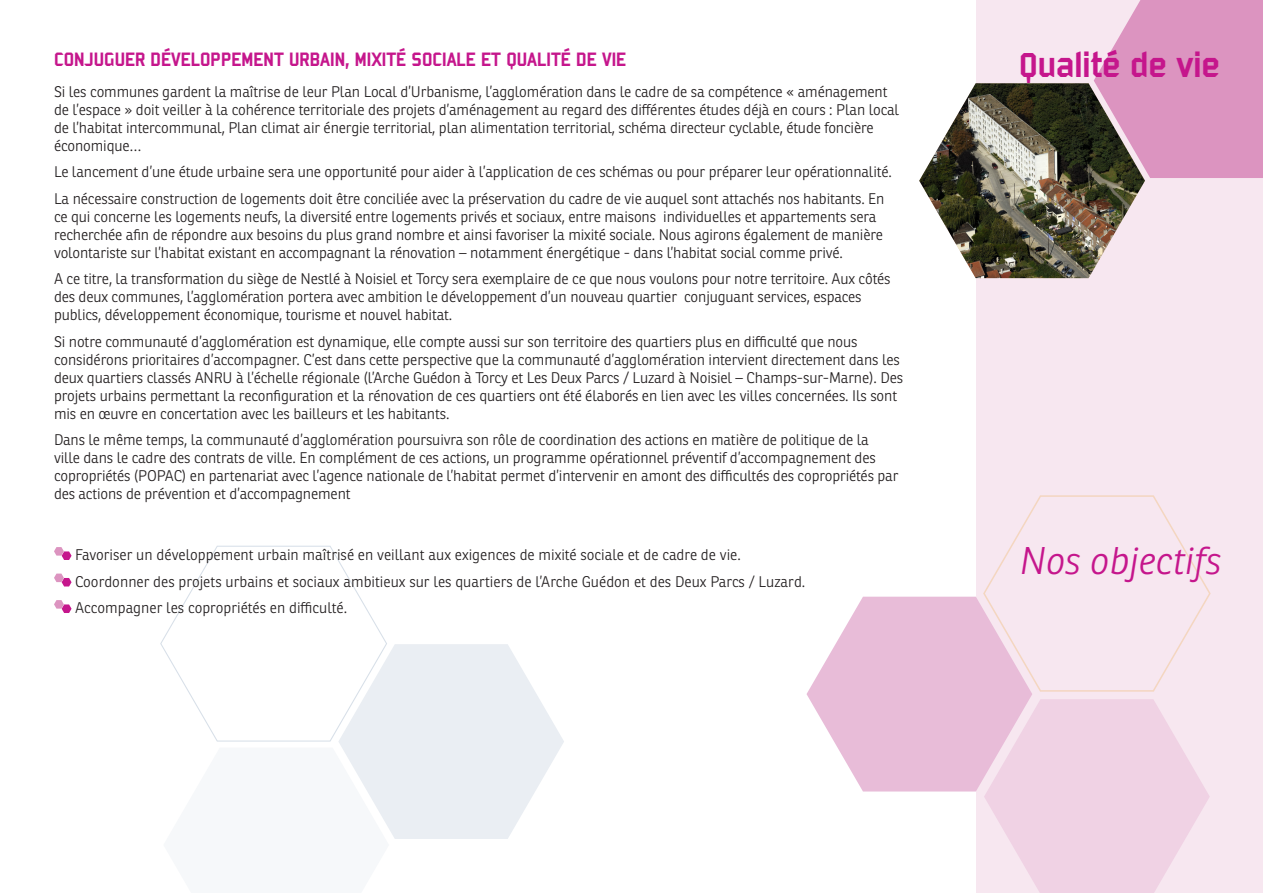
<style>
.page{position:relative;width:1263px;height:893px;background:#fff}
.page>*{position:absolute;margin:0;border:0;box-sizing:border-box;transform-origin:0 0}
.t1{font:37.5px "Bombardier";color:#c5168c}
.t2{font:italic 300 37.5px "Ronnia";color:#c5168c}
.t3{font:21px "Bombardier";color:#c5168c}
.t4{font:300 15px/18px "Ronnia";letter-spacing:-.01em;color:#231f20}
</style>
<div class="page">
<div style="left:976px;top:0;width:287px;height:893px;background:#f7e7f0"></div>
<svg style="left:919px;top:0;width:344px;height:278px"></svg>
<svg style="left:983px;top:495px;width:228px;height:102px"></svg>
<svg style="left:806px;top:597px;width:404px;height:296px"></svg>
<svg style="left:160px;top:545px;width:404px;height:294px"></svg>
<svg style="left:54px;top:547px;width:18px;height:13px"></svg>
<svg style="left:54px;top:574px;width:18px;height:12px"></svg>
<svg style="left:54px;top:600px;width:18px;height:13px"></svg>
<p class="t3" style="left:54px;top:48px;width:574px">CONJUGUER DÉVELOPPEMENT URBAIN, MIXITÉ SOCIALE ET QUALITÉ DE VIE</p>
<p class="t4" style="left:54px;top:83px;width:847px">Si les communes gardent la maîtrise de leur Plan Local d’Urbanisme, l’agglomération dans le cadre de sa compétence « aménagement de l’espace » doit veiller à la cohérence territoriale des projets d’aménagement au regard des différentes études déjà en cours : Plan local de l’habitat intercommunal, Plan climat air énergie territorial, plan alimentation territorial, schéma directeur cyclable, étude foncière économique…</p>
<p class="t4" style="left:54px;top:163px;width:839px">Le lancement d’une étude urbaine sera une opportunité pour aider à l’application de ces schémas ou pour préparer leur opérationnalité.</p>
<p class="t4" style="left:54px;top:190px;width:832px">La nécessaire construction de logements doit être conciliée avec la préservation du cadre de vie auquel sont attachés nos habitants. En ce qui concerne les logements neufs, la diversité entre logements privés et sociaux, entre maisons individuelles et appartements sera recherchée afin de répondre aux besoins du plus grand nombre et ainsi favoriser la mixité sociale. Nous agirons également de manière volontariste sur l’habitat existant en accompagnant la rénovation – notamment énergétique - dans l’habitat social comme privé.</p>
<p class="t4" style="left:54px;top:270px;width:838px">A ce titre, la transformation du siège de Nestlé à Noisiel et Torcy sera exemplaire de ce que nous voulons pour notre territoire. Aux côtés des deux communes, l’agglomération portera avec ambition le développement d’un nouveau quartier conjuguant services, espaces publics, développement économique, tourisme et nouvel habitat.</p>
<p class="t4" style="left:54px;top:333px;width:851px">Si notre communauté d’agglomération est dynamique, elle compte aussi sur son territoire des quartiers plus en difficulté que nous considérons prioritaires d’accompagner. C’est dans cette perspective que la communauté d’agglomération intervient directement dans les deux quartiers classés ANRU à l’échelle régionale (l’Arche Guédon à Torcy et Les Deux Parcs / Luzard à Noisiel – Champs-sur-Marne). Des projets urbains permettant la reconfiguration et la rénovation de ces quartiers ont été élaborés en lien avec les villes concernées. Ils sont mis en œuvre en concertation avec les bailleurs et les habitants.</p>
<p class="t4" style="left:54px;top:431px;width:846px">Dans le même temps, la communauté d’agglomération poursuivra son rôle de coordination des actions en matière de politique de la ville dans le cadre des contrats de ville. En complément de ces actions, un programme opérationnel préventif d’accompagnement des copropriétés (POPAC) en partenariat avec l’agence nationale de l’habitat permet d’intervenir en amont des difficultés des copropriétés par des actions de prévention et d’accompagnement</p>
<p class="t4" style="left:75px;top:546px;width:667px">Favoriser un développement urbain maîtrisé en veillant aux exigences de mixité sociale et de cadre de vie.</p>
<p class="t4" style="left:75px;top:572px;width:731px">Coordonner des projets urbains et sociaux ambitieux sur les quartiers de l’Arche Guédon et des Deux Parcs / Luzard.</p>
<p class="t4" style="left:75px;top:599px;width:273px">Accompagner les copropriétés en difficulté.</p>
<p class="t1" style="left:1019px;top:45px;width:202px">Qualité de vie</p>
<p class="t2" style="left:1018px;top:538px;width:204px">Nos objectifs</p>
</div>
